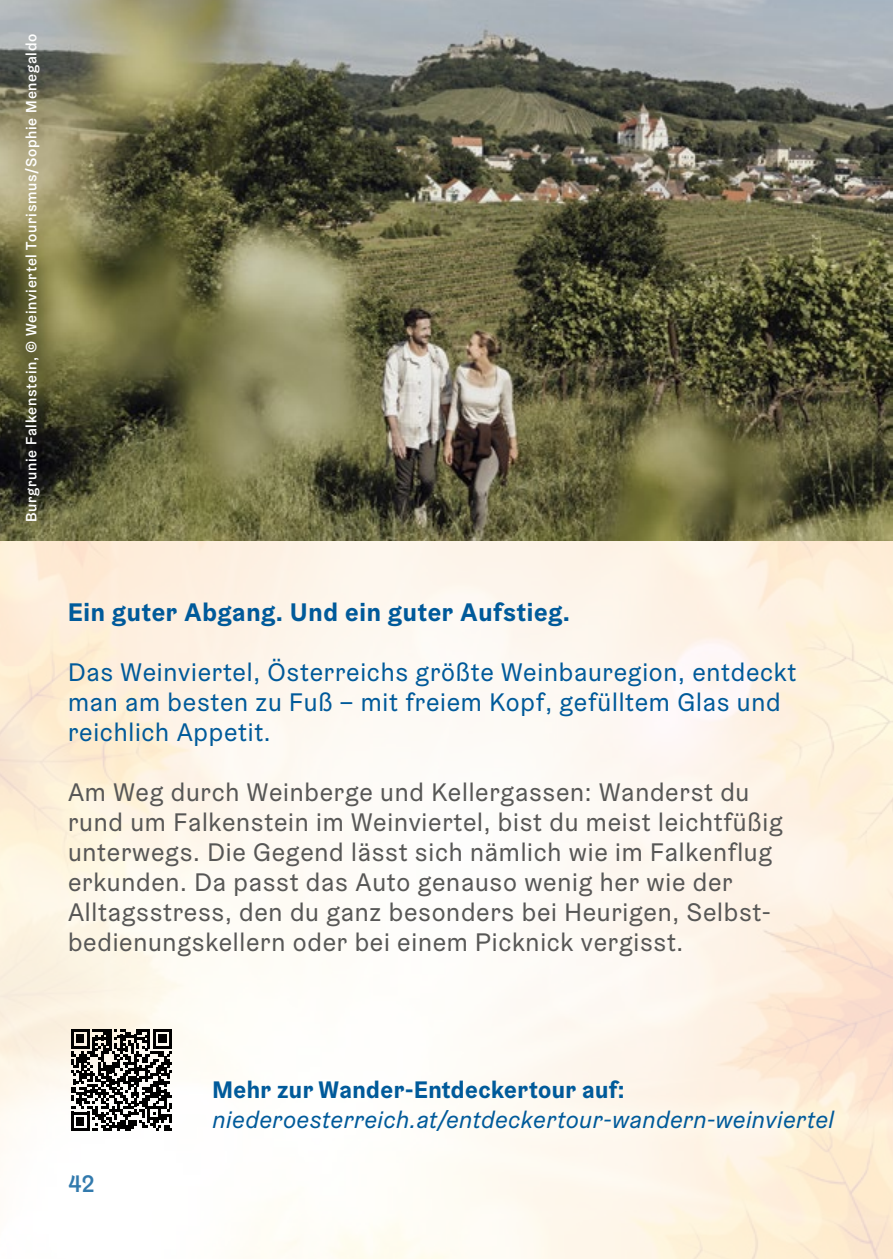
<style>
.page{position:relative;width:893px;height:1259px;background:#fff}
.page>*{position:absolute;margin:0;border:0;box-sizing:border-box;transform-origin:0 0}
.Fliesstext__Themen{font:25.5px/30px "Graebenbach";letter-spacing:.03em;color:#575756}
.Zwischwnüberschrift_Themen{font:25.5px/30px "Graebenbach";letter-spacing:.03em;color:#005a9a}
.Zwischwnüberschrift_Themen-2{font:700 25.5px "Graebenbach";letter-spacing:.03em;color:#005a9a}
.t1{font:italic 24px "Graebenbach";letter-spacing:.02em;color:#005a9a}
.t2{font:700 24px "Graebenbach";letter-spacing:.02em;color:#005a9a}
.t3{font:500 24px "Graebenbach";color:#005a9a}
.GZ13_Fotocredits{font:500 15px "Graebenbach";letter-spacing:.05em;color:#fff}
.GZ13_Fotocredits-2{font:15px "Graebenbach";letter-spacing:.05em;color:#fff}
</style>
<div class="page">
<img style="left:0;top:540px;width:786px;height:554px">
<img style="left:786px;top:540px;width:107px;height:719px">
<img style="left:0;top:0;width:893px;height:540px">
<svg style="left:71px;top:1029px;width:101px;height:102px"></svg>
<p class="GZ13_Fotocredits" style="left:22px;top:522px;width:490px;rotate:-90deg">Burgrunie Falkenstein, © Weinviertel Tourismus/Sophie Menegaldo</p>
<p class="GZ13_Fotocredits-2" style="left:22px;top:176px;width:135px;rotate:-90deg">© Dav d Schreiber</p>
<p class="GZ13_Fotocredits-2" style="left:22px;top:186px;width:145px;rotate:-90deg">© Alexander Haiden</p>
<p class="Zwischwnüberschrift_Themen-2" style="left:68px;top:595px;width:504px">Ein guter Abgang. Und ein guter Aufstieg.</p>
<p class="Zwischwnüberschrift_Themen" style="left:68px;top:656px;width:730px">Das Weinviertel, Österreichs größte Weinbauregion, entdeckt man am besten zu Fuß – mit freiem Kopf, gefülltem Glas und reichlich Appetit.</p>
<p class="Fliesstext__Themen" style="left:68px;top:776px;width:716px">Am Weg durch Weinberge und Kellergassen: Wanderst du rund um Falkenstein im Weinviertel, bist du meist leichtfüßig unterwegs. Die Gegend lässt sich nämlich wie im Falkenflug erkunden. Da passt das Auto genauso wenig her wie der Alltagsstress, den du ganz besonders bei Heurigen, Selbst&shy;bedienungskellern oder bei einem Picknick vergisst.</p>
<p class="t3" style="left:68px;top:1168px;width:28px">42</p>
<p class="t2" style="left:213px;top:1074px;width:414px">Mehr zur Wander-Entdeckertour auf:</p>
<p class="t1" style="left:213px;top:1105px;width:623px">niederoesterreich.at/entdeckertour-wandern-weinviertel</p>
</div>
